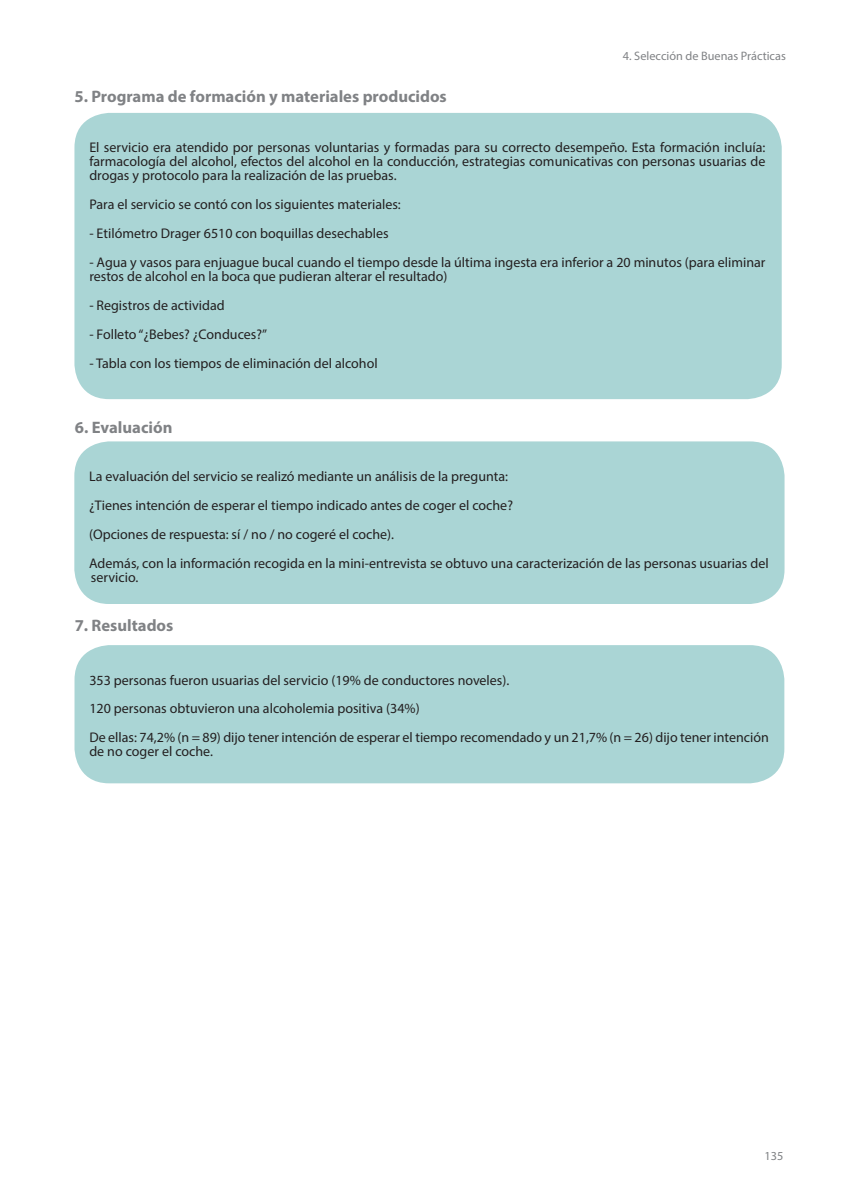
<style>
.page{position:relative;width:844px;height:1191px;background:#fff}
.page>*{position:absolute;margin:0;border:0;box-sizing:border-box;transform-origin:0 0}
.t1{font:700 16.62px "Myriad Pro";color:#808285}
.t2{font:14px/28.9px "Myriad Pro";color:#231f20}
.t3{font:12.25px "Myriad Pro";color:#808285}
</style>
<div class="page">
<div style="left:74px;top:113px;width:707px;height:286px;background:#aad5d5;border-radius:35px"></div>
<div style="left:74px;top:645px;width:710px;height:138px;background:#aad5d5;border-radius:35px"></div>
<div style="left:74px;top:441px;width:710px;height:163px;background:#aad5d5;border-radius:35px"></div>
<p class="t1" style="left:74px;top:85px;width:374px">5. Programa de formación y materiales producidos</p>
<p class="t3" style="left:622px;top:48px;width:164px">4. Selección de Buenas Prácticas</p>
<p class="t2" style="left:89px;top:140px;width:677px;line-height:14px;text-align:justify">El servicio era atendido por personas voluntarias y formadas para su correcto desempeño. Esta formación incluía: farmacología del alcohol, efectos del alcohol en la conducción, estrategias comunicativas con personas usuarias de drogas y protocolo para la realización de las pruebas.</p>
<p class="t2" style="left:89px;top:190px;width:313px">Para el servicio se contó con los siguientes materiales:</p>
<p class="t2" style="left:89px;top:219px;width:301px">- Etilómetro Drager 6510 con boquillas desechables</p>
<p class="t2" style="left:89px;top:255px;width:677px;line-height:14px">- Agua y vasos para enjuague bucal cuando el tiempo desde la última ingesta era inferior a 20 minutos (para eliminar restos de alcohol en la boca que pudieran alterar el resultado)</p>
<p class="t2" style="left:89px;top:290px;width:137px">- Registros de actividad</p>
<p class="t2" style="left:89px;top:319px;width:179px">- Folleto “¿Bebes? ¿Conduces?”</p>
<p class="t2" style="left:89px;top:348px;width:290px">- Tabla con los tiempos de eliminación del alcohol</p>
<p class="t1" style="left:75px;top:416px;width:99px">6. Evaluación</p>
<p class="t2" style="left:89px;top:461px;width:680px">La evaluación del servicio se realizó mediante un análisis de la pregunta:<br>¿Tienes intención de esperar el tiempo indicado antes de coger el coche?<br>(Opciones de respuesta: sí / no / no cogeré el coche).<br>Además, con la información recogida en la mini-entrevista se obtuvo una caracterización de las personas usuarias del</p>
<p class="t2" style="left:91px;top:562px;width:49px">servicio.</p>
<p class="t1" style="left:75px;top:614px;width:100px">7. Resultados</p>
<p class="t2" style="left:89px;top:665px;width:680px">353 personas fueron usuarias del servicio (19% de conductores noveles).<br>120 personas obtuvieron una alcoholemia positiva (34%)<br>De ellas: 74,2% (n = 89) dijo tener intención de esperar el tiempo recomendado y un 21,7% (n = 26) dijo tener intención</p>
<p class="t2" style="left:89px;top:737px;width:125px">de no coger el coche.</p>
<p class="t3" style="left:764px;top:1148px;width:20px">135</p>
</div>
